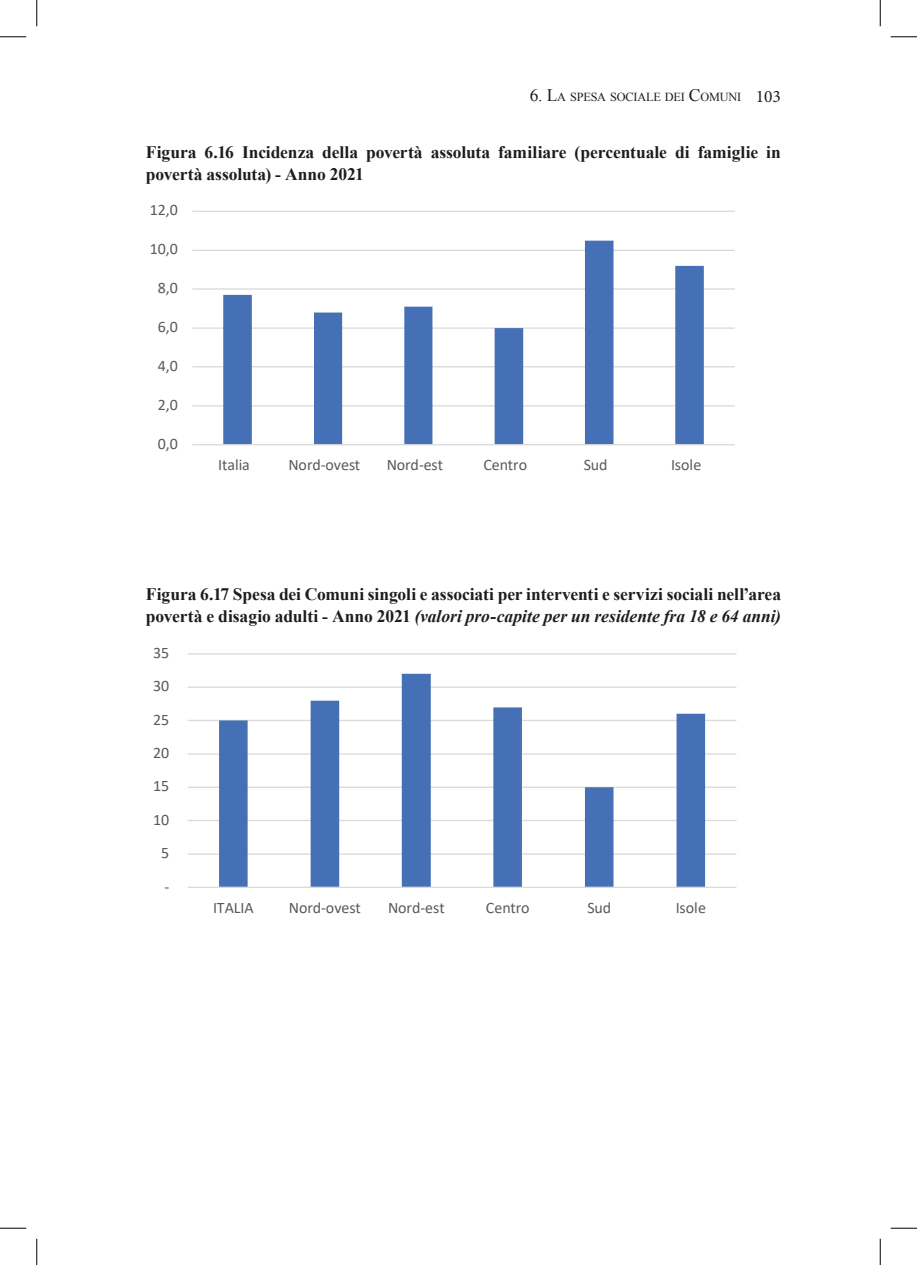
<style>
.page{position:relative;width:917px;height:1265px;background:#fff}
.page>*{position:absolute;margin:0;border:0;box-sizing:border-box;transform-origin:0 0}
.dida{font:700 17.5px/21.9px "Times New Roman";letter-spacing:-.005em;color:#1d1d1b}
.t1{font:15.92px "Calibri";letter-spacing:-.005em;color:#5b5a5a}
.t2{font:12.25px "Times New Roman";letter-spacing:-.015em;color:#1d1d1b}
.s1{font-size:17.5px}
.s2{font-family:"Minion Pro";font-size:17.5px}
.s3{font-style:italic}
</style>
<div class="page">
<svg style="left:192px;top:210px;width:543px;height:236px"></svg>
<svg style="left:187px;top:653px;width:550px;height:235px"></svg>
<svg style="left:0;top:36px;width:26px;height:1px"></svg>
<svg style="left:891px;top:36px;width:26px;height:1px"></svg>
<svg style="left:0;top:1227px;width:26px;height:1px"></svg>
<svg style="left:891px;top:1227px;width:26px;height:1px"></svg>
<svg style="left:36px;top:0;width:1px;height:26px"></svg>
<svg style="left:36px;top:1238px;width:1px;height:26px"></svg>
<svg style="left:880px;top:0;width:1px;height:26px"></svg>
<svg style="left:880px;top:1238px;width:1px;height:26px"></svg>
<p class="t2" style="left:530px;top:89px;width:253px"><span class="s1">6. L</span>A SPESA SOCIALE DEI <span class="s1">C</span>OMUNI <span class="s2">103</span></p>
<p class="dida" style="left:146px;top:141px;width:636px">Figura 6.16 Incidenza della povertà assoluta familiare (percentuale di famiglie in povertà assoluta) - Anno 2021</p>
<p class="t1" style="left:150px;top:199px;width:29px">12,0</p>
<p class="t1" style="left:150px;top:238px;width:29px">10,0</p>
<p class="t1" style="left:158px;top:277px;width:21px">8,0</p>
<p class="t1" style="left:158px;top:315px;width:21px">6,0</p>
<p class="t1" style="left:158px;top:354px;width:21px">4,0</p>
<p class="t1" style="left:158px;top:393px;width:21px">2,0</p>
<p class="t1" style="left:158px;top:432px;width:21px">0,0</p>
<p class="t1" style="left:218px;top:453px;width:33px">Italia</p>
<p class="t1" style="left:289px;top:453px;width:73px">Nord-ovest</p>
<p class="t1" style="left:387px;top:453px;width:58px">Nord-est</p>
<p class="t1" style="left:483px;top:453px;width:45px">Centro</p>
<p class="t1" style="left:584px;top:453px;width:25px">Sud</p>
<p class="t1" style="left:671px;top:453px;width:32px">Isole</p>
<p class="dida" style="left:146px;top:582px;width:637px">Figura 6.17 Spesa dei Comuni singoli e associati per interventi e servizi sociali nell’area povertà e disagio adulti - Anno 2021 <span class="s3">(valori pro-capite per un residente fra 18 e 64 anni)</span></p>
<p class="t1" style="left:153px;top:641px;width:18px">35</p>
<p class="t1" style="left:153px;top:675px;width:18px">30</p>
<p class="t1" style="left:153px;top:708px;width:18px">25</p>
<p class="t1" style="left:153px;top:741px;width:18px">20</p>
<p class="t1" style="left:153px;top:775px;width:18px">15</p>
<p class="t1" style="left:153px;top:808px;width:18px">10</p>
<p class="t1" style="left:161px;top:841px;width:10px">5</p>
<p class="t1" style="left:164px;top:875px;width:6px">-</p>
<p class="t1" style="left:213px;top:896px;width:42px">ITALIA</p>
<p class="t1" style="left:289px;top:896px;width:73px">Nord-ovest</p>
<p class="t1" style="left:388px;top:896px;width:58px">Nord-est</p>
<p class="t1" style="left:486px;top:896px;width:45px">Centro</p>
<p class="t1" style="left:587px;top:896px;width:25px">Sud</p>
<p class="t1" style="left:676px;top:896px;width:32px">Isole</p>
</div>
